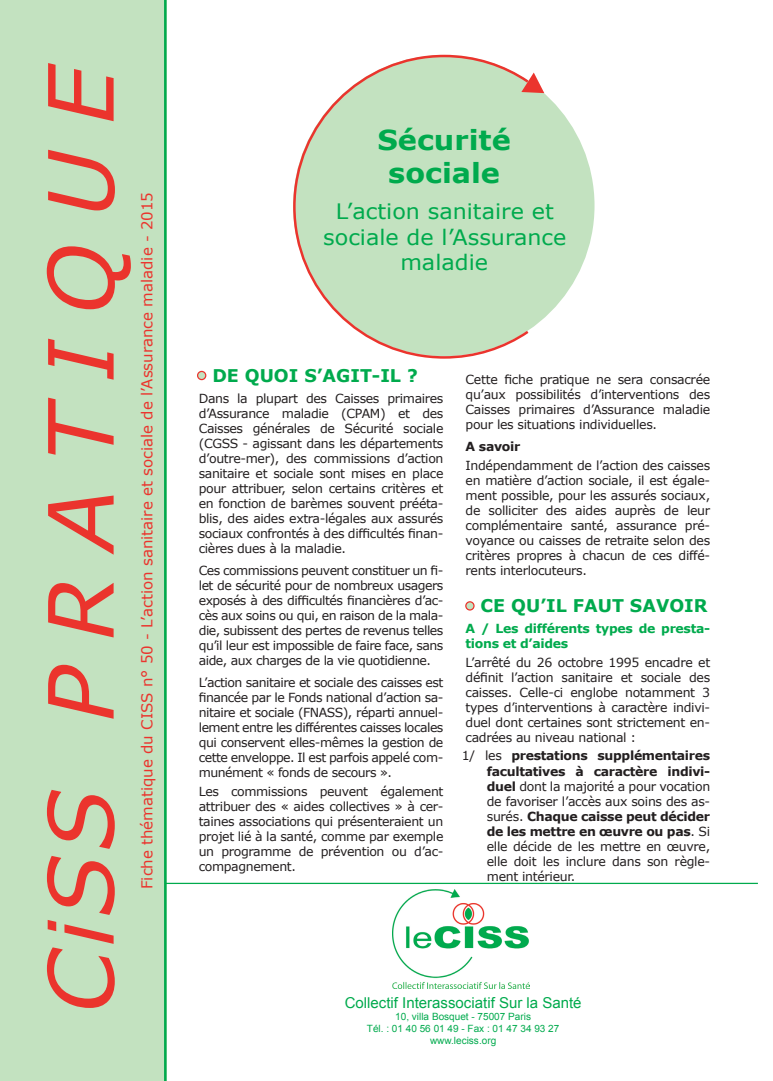
<style>
.page{position:relative;width:773px;height:1081px;background:#fff}
.page>*{position:absolute;margin:0;border:0;box-sizing:border-box;transform-origin:0 0}
.t1{font:italic 90px "Verdana";color:#eb342d}
.t2{font:700 27.5px/33px "Verdana";color:#00aa4d;text-align:center;scale:1.05 1}
.t3{font:21.25px/25.5px "Verdana";color:#00aa4d;text-align:center;scale:1.05 1}
.t4{font:700 17.5px "Verdana";color:#00aa4d}
.t5{font:15px "Verdana";color:#eb342d}
.t6{font:15px "Arial";color:#00aa4d}
.t7{font:12.5px/15px "Verdana";letter-spacing:-.03em;color:#231f20;text-align:justify}
.t8{font:700 12.5px/15px "Verdana";letter-spacing:-.025em;color:#00aa4d}
.t9{font:700 12.5px "Verdana";letter-spacing:-.025em;color:#231f20}
.t10{font:10px "Arial";color:#00aa4d}
.s1{font-weight:700}
</style>
<div class="page">
<img style="left:393px;top:889px;width:137px;height:100px">
<div style="left:0;top:0;width:167px;height:1081px;background:#c3e2c0"></div>
<hr style="left:164px;top:0;width:2px;height:1081px;background:#00aa4d">
<hr style="left:165px;top:883px;width:592px;height:1px;background:#00aa4d">
<div style="left:197px;top:371px;width:9px;height:8px;background:#c3e2c0;border-radius:50%"></div>
<div style="left:197px;top:371px;width:9px;height:9px;border:1px solid #eb342d;border-radius:50%"></div>
<div style="left:293px;top:55px;width:301px;height:301px;background:#c3e2c0;border-radius:50%"></div>
<svg style="left:293px;top:54px;width:238px;height:305px"></svg>
<svg style="left:521px;top:73px;width:23px;height:20px"></svg>
<div style="left:466px;top:602px;width:8px;height:8px;background:#c3e2c0;border-radius:50%"></div>
<div style="left:465px;top:601px;width:9px;height:9px;border:1px solid #eb342d;border-radius:50%"></div>
<p class="t1" style="left:19px;top:1014px;width:952px;rotate:-90deg">CiSS PRATIQUE</p>
<p class="t5" style="left:137px;top:889px;width:699px;rotate:-90deg">Fiche thématique du CISS n° 50 - L’action sanitaire et sociale de l’Assurance maladie - 2015</p>
<p class="t2" style="left:377px;top:123px;width:128px">Sécurité sociale</p>
<p class="t3" style="left:323px;top:198px;width:233px">L’action sanitaire et sociale de l’Assurance maladie</p>
<p class="t4" style="left:212px;top:363px;width:207px">DE QUOI S’AGIT-IL ?</p>
<p class="t7" style="left:199px;top:391px;width:246px">Dans la plupart des Caisses primaires d’Assurance maladie (CPAM) et des Caisses générales de Sécurité sociale (CGSS - agissant dans les départements d’outre-mer), des commissions d’action sanitaire et sociale sont mises en place pour attribuer, selon certains critères et en fonction de barèmes souvent prééta&shy;blis, des aides extra-légales aux assurés sociaux confrontés à des difficultés finan&shy;cières dues à la maladie.</p>
<p class="t7" style="left:199px;top:563px;width:246px">Ces commissions peuvent constituer un fi&shy;let de sécurité pour de nombreux usagers exposés à des difficultés financières d’ac&shy;cès aux soins ou qui, en raison de la mala&shy;die, subissent des pertes de revenus telles qu’il leur est impossible de faire face, sans aide, aux charges de la vie quotidienne.</p>
<p class="t7" style="left:199px;top:675px;width:246px">L’action sanitaire et sociale des caisses est financée par le Fonds national d’action sa&shy;nitaire et sociale (FNASS), réparti annuel&shy;lement entre les différentes caisses locales qui conservent elles-mêmes la gestion de cette enveloppe. Il est parfois appelé com&shy;munément « fonds de secours ».</p>
<p class="t7" style="left:199px;top:783px;width:246px">Les commissions peuvent également attribuer des « aides collectives » à cer&shy;taines associations qui présenteraient un projet lié à la santé, comme par exemple un programme de prévention ou d’ac&shy;compagnement.</p>
<p class="t7" style="left:465px;top:372px;width:246px">Cette fiche pratique ne sera consacrée qu’aux possibilités d’interventions des Caisses primaires d’Assurance maladie pour les situations individuelles.</p>
<p class="t9" style="left:465px;top:438px;width:56px">A savoir</p>
<p class="t7" style="left:465px;top:458px;width:246px">Indépendamment de l’action des caisses en matière d’action sociale, il est égale&shy;ment possible, pour les assurés sociaux, de solliciter des aides auprès de leur complémentaire santé, assurance pré&shy;voyance ou caisses de retraite selon des critères propres à chacun de ces diffé&shy;rents interlocuteurs.</p>
<p class="t4" style="left:480px;top:593px;width:228px">CE QU’IL FAUT SAVOIR</p>
<p class="t8" style="left:465px;top:621px;width:246px">A / Les différents types de presta&shy;tions et d’aides</p>
<p class="t7" style="left:465px;top:655px;width:246px">L’arrêté du 26 octobre 1995 encadre et définit l’action sanitaire et sociale des caisses. Celle-ci englobe notamment 3 types d’interventions à caractère indivi&shy;duel dont certaines sont strictement en&shy;cadrées au niveau national :</p>
<p class="t7" style="left:486px;top:748px;width:225px;text-indent:-25px">1/ les <span class="s1">prestations supplémentaires facultatives à caractère indivi&shy;duel</span> dont la majorité a pour vocation de favoriser l’accès aux soins des as&shy;surés. <span class="s1">Chaque caisse peut décider de les mettre en œuvre ou pas</span>. Si elle décide de les mettre en œuvre, elle doit les inclure dans son règle&shy;ment intérieur.</p>
<p class="t6" style="left:344px;top:993px;width:238px">Collectif Interassociatif Sur la Santé</p>
<p class="t10" style="left:395px;top:1010px;width:137px">10, villa Bosquet - 75007 Paris</p>
<p class="t10" style="left:367px;top:1022px;width:194px">Tél. : 01 40 56 01 49 - Fax : 01 47 34 93 27</p>
<p class="t10" style="left:430px;top:1034px;width:68px">www.leciss.org</p>
</div>
